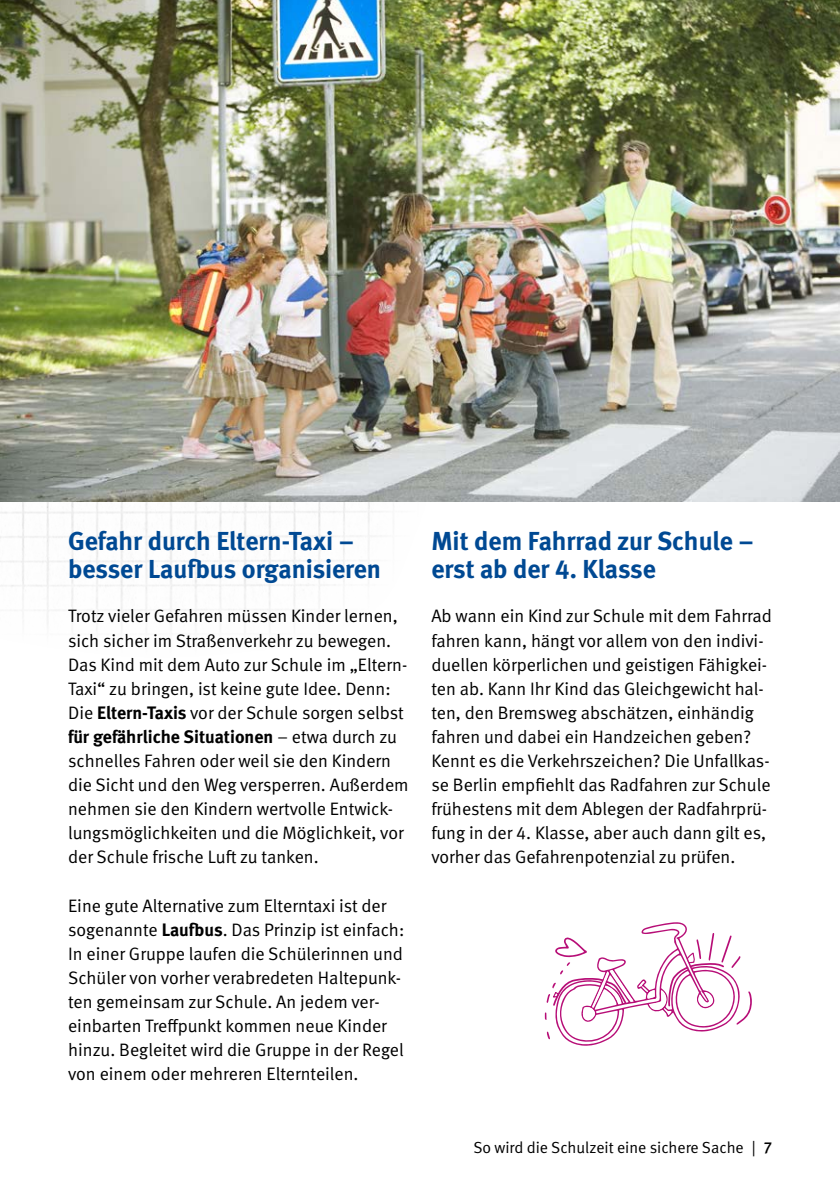
<style>
.page{position:relative;width:840px;height:1191px;background:#fff}
.page>*{position:absolute;margin:0;border:0;box-sizing:border-box;transform-origin:0 0}
._01_Überschriften_Ü2{font:700 26px/28px "DGUV Meta";color:#004993}
._02_Fließtext_Fließtext{font:18px/24px "DGUV Meta";color:#000}
.t1{font:16px "DGUV Meta";color:#000}
.s1{font-weight:700}
.s2{font-weight:500}
</style>
<div class="page">
<img style="left:0;top:502px;width:380px;height:128px">
<svg style="left:544px;top:922px;width:207px;height:124px"></svg>
<img style="left:0;top:0;width:839px;height:502px">
<h3 class="_01_Überschriften_Ü2" style="left:68px;top:528px;width:314px">Gefahr durch Eltern-Taxi – besser Laufbus organisieren</h3>
<p class="_02_Fließtext_Fließtext" style="left:68px;top:604px;width:342px">Trotz vieler Gefahren müssen Kinder lernen, sich sicher im Straßenverkehr zu bewegen.<br>Das Kind mit dem Auto zur Schule im „Eltern-Taxi“ zu bringen, ist keine gute Idee. Denn:<br>Die <span class="s1">Eltern-Taxis</span> vor der Schule sorgen selbst <span class="s1">für gefährliche Situationen</span> – etwa durch zu schnelles Fahren oder weil sie den Kindern die Sicht und den Weg versperren. Außerdem nehmen sie den Kindern wertvolle Entwick&shy;lungsmöglichkeiten und die Möglichkeit, vor der Schule frische Luft zu tanken.</p>
<p class="_02_Fließtext_Fließtext" style="left:68px;top:894px;width:337px">Eine gute Alternative zum Elterntaxi ist der sogenannte <span class="s1">Laufbus</span>. Das Prinzip ist einfach:<br>In einer Gruppe laufen die Schülerinnen und Schüler von vorher verabredeten Haltepunk&shy;ten gemeinsam zur Schule. An jedem ver&shy;einbarten Treffpunkt kommen neue Kinder hinzu. Begleitet wird die Gruppe in der Regel von einem oder mehreren Elternteilen.</p>
<h3 class="_01_Überschriften_Ü2" style="left:431px;top:528px;width:323px">Mit dem Fahrrad zur Schule – erst ab der 4. Klasse</h3>
<p class="_02_Fließtext_Fließtext" style="left:431px;top:604px;width:342px">Ab wann ein Kind zur Schule mit dem Fahrrad fahren kann, hängt vor allem von den indivi&shy;duellen körperlichen und geistigen Fähigkei&shy;ten ab. Kann Ihr Kind das Gleichgewicht hal&shy;ten, den Bremsweg abschätzen, einhändig fahren und dabei ein Handzeichen geben?<br>Kennt es die Verkehrszeichen? Die Unfallkas&shy;se Berlin empfiehlt das Radfahren zur Schule frühestens mit dem Ablegen der Radfahrprü&shy;fung in der 4. Klasse, aber auch dann gilt es, vorher das Gefahrenpotenzial zu prüfen.</p>
<p class="t1" style="left:473px;top:1137px;width:300px">So wird die Schulzeit eine sichere Sache | <span class="s2">7</span></p>
</div>
